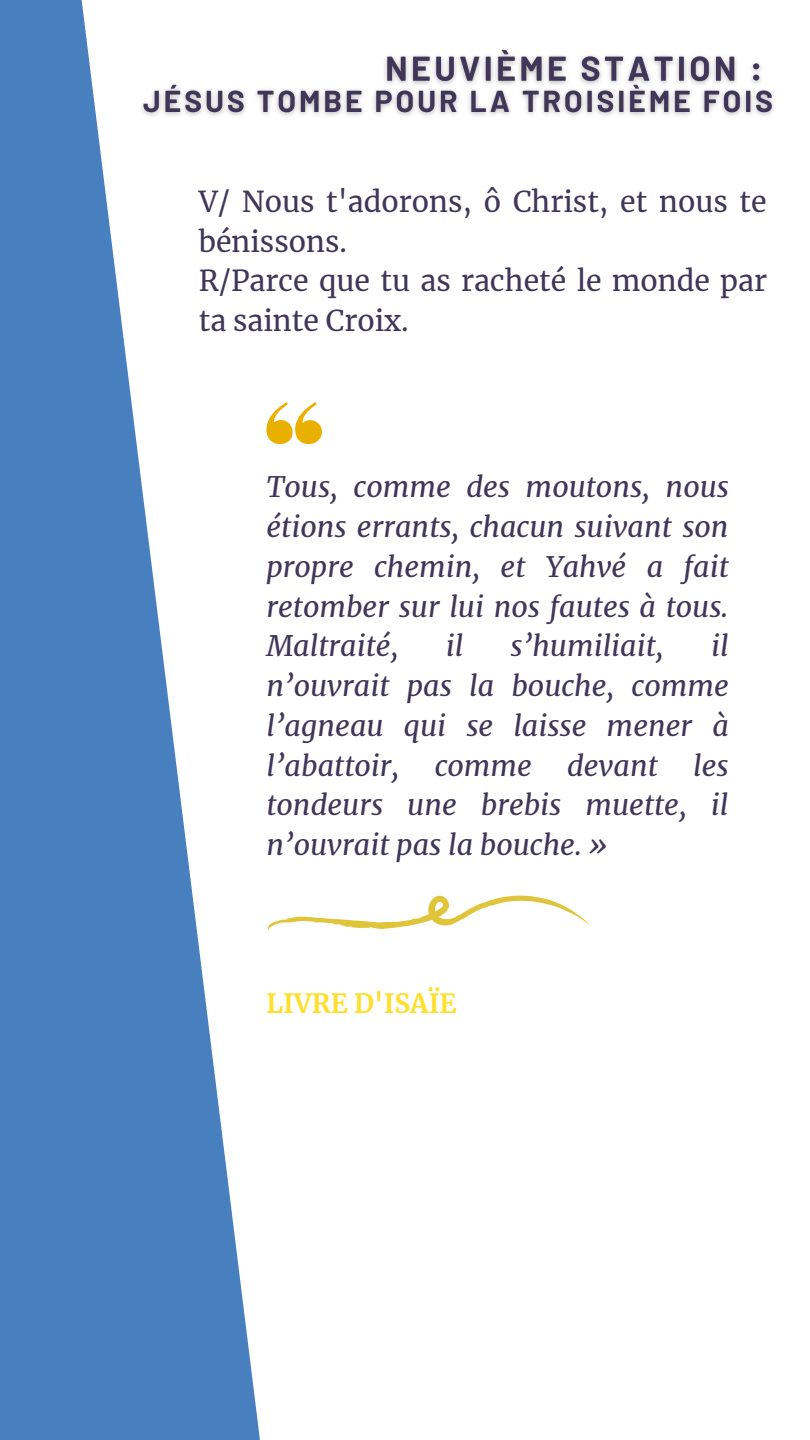
<style>
.page{position:relative;width:810px;height:1440px;background:#fff}
.page>*{position:absolute;margin:0;border:0;box-sizing:border-box;transform-origin:0 0}
.t1{font:italic 28.5px/39.8px "Merriweather";color:#403659;text-align:justify}
.t2{font:28.5px/39.8px "Merriweather";color:#403659}
.t3{font:700 26.2px "Merriweather";color:#ffdf2b}
</style>
<div class="page">
<svg style="left:0;top:0;width:260px;height:1440px;fill:#487fbf"></svg>
<svg style="left:266px;top:402px;width:56px;height:42px"></svg>
<svg style="left:266px;top:895px;width:324px;height:35px"></svg>
<img style="left:134px;top:40px;width:640px;height:88px">
<p class="t2" style="left:199px;top:182px;width:570px">V/ Nous t'adorons, ô Christ, et nous te bénissons.<br>R/Parce que tu as racheté le monde par ta sainte Croix.</p>
<p class="t1" style="left:266px;top:467px;width:464px">Tous, comme des moutons, nous étions errants, chacun suivant son propre chemin, et Yahvé a fait retomber sur lui nos fautes à tous.<br>Maltraité,</p>
<p class="t1" style="left:446px;top:626px;width:19px">il</p>
<p class="t1" style="left:511px;top:626px;width:155px">s’humiliait,</p>
<p class="t1" style="left:266px;top:626px;width:464px;text-indent:445px">il n’ouvrait pas la bouche, comme l’agneau qui se laisse mener à l’abattoir, comme devant les tondeurs une brebis muette, il n’ouvrait pas la bouche. »</p>
<p class="t3" style="left:266px;top:987px;width:192px">LIVRE D'ISAÏE</p>
</div>
